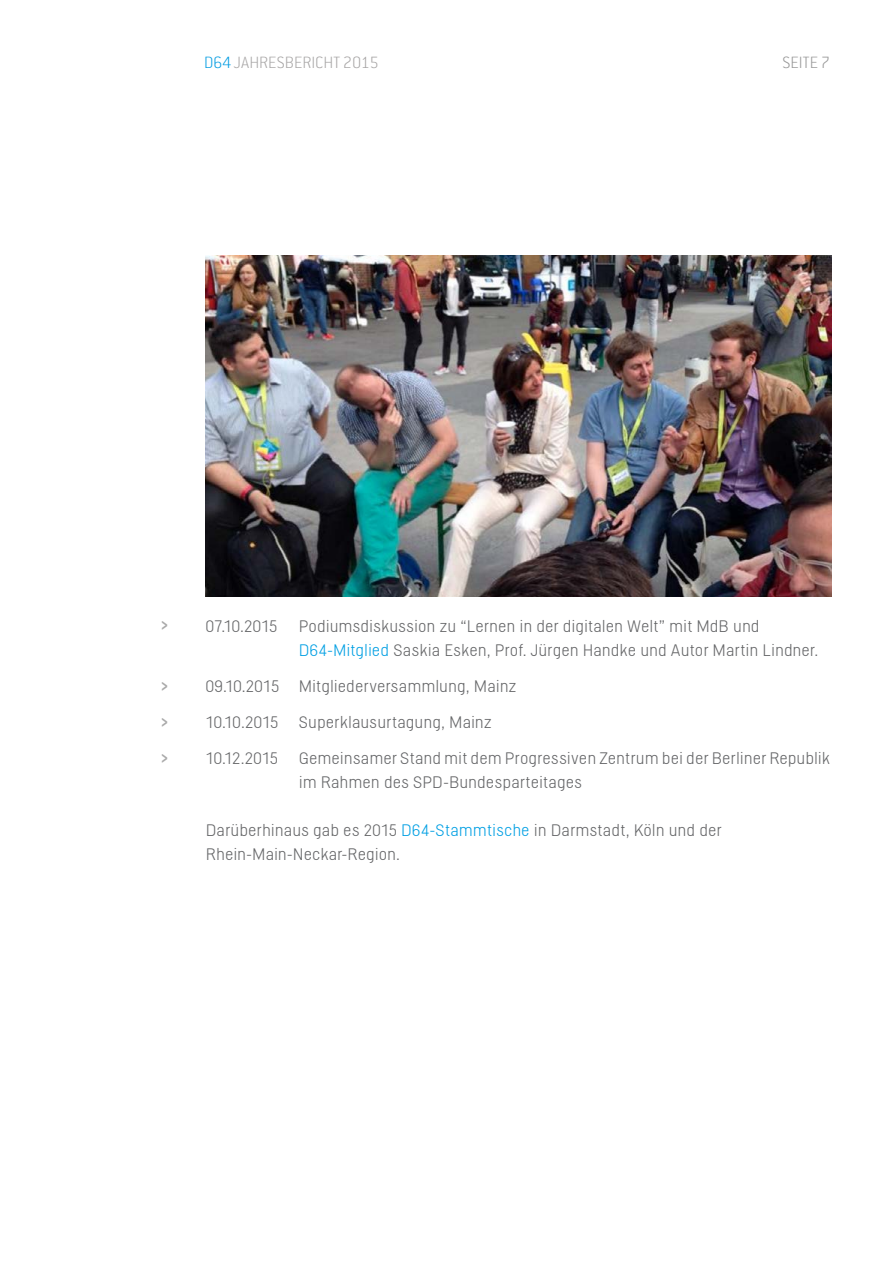
<style>
.page{position:relative;width:893px;height:1263px;background:#fff}
.page>*{position:absolute;margin:0;border:0;box-sizing:border-box;transform-origin:0 0}
.t1{font:500 24px/36px "Conduit ITC";color:#aaa;text-align:justify}
.t2{font:200 18px "Conduit ITC";letter-spacing:-.005em;color:#a7a5a5}
.t3{font:200 18px "Conduit ITC";letter-spacing:.005em;color:#969696}
.t4{font:300 16.5px/24px "Helsinki";letter-spacing:.005em;color:#646567}
.s1{color:#039ce2}
.s2{color:#009fe3}
</style>
<div class="page">
<img style="left:206px;top:255px;width:625px;height:342px">
<p class="t2" style="left:204px;top:51px;width:176px"><span class="s1">D64</span> JAHRESBERICHT 2015</p>
<p class="t3" style="left:782px;top:51px;width:49px">SEITE 7</p>
<h1 class="t1" style="left:160px;top:606px;width:10px">›</h1>
<h1 class="t1" style="left:160px;top:667px;width:10px">› › ›</h1>
<p class="t4" style="left:206px;top:614px;width:73px">07.10.2015</p>
<p class="t4" style="left:299px;top:614px;width:521px">Podiumsdiskussion zu “Lernen in der digitalen Welt” mit MdB und<br><span class="s2">D64-Mitglied</span> Saskia Esken, Prof. Jürgen Handke und Autor Martin Lindner.</p>
<p class="t4" style="left:206px;top:668px;width:626px;line-height:36px">09.10.2015 Mitgliederversammlung, Mainz<br>10.10.2015 Superklausurtagung, Mainz<br>10.12.2015 Gemeinsamer Stand mit dem Progressiven Zentrum bei der Berliner Republik</p>
<p class="t4" style="left:299px;top:770px;width:285px">im Rahmen des SPD-Bundesparteitages</p>
<p class="t4" style="left:206px;top:818px;width:517px">Darüberhinaus gab es 2015 <span class="s2">D64-Stammtische</span> in Darmstadt, Köln und der<br>Rhein-Main-Neckar-Region.</p>
</div>
